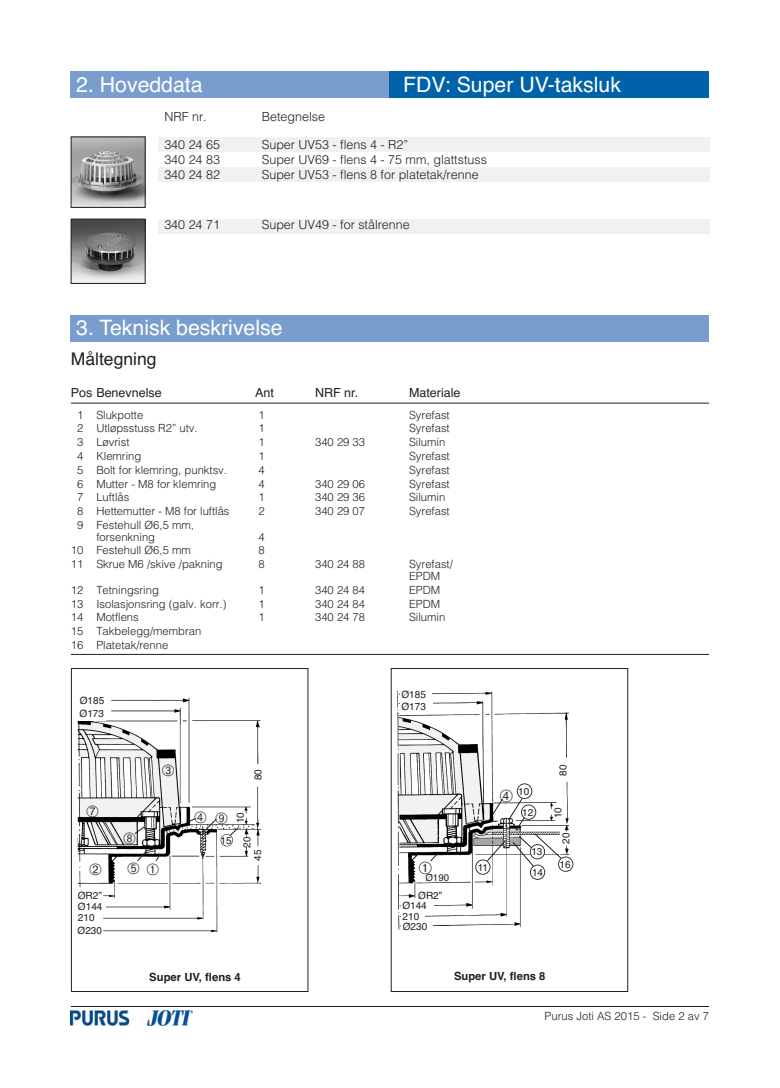
<style>
.page{position:relative;width:780px;height:1088px;background:#fff}
.page>*{position:absolute;margin:0;border:0;box-sizing:border-box;transform-origin:0 0}
.t1{font:21.25px "Helvetica";color:#fff}
.t2{font:17.5px "Helvetica";color:#231f20}
.t3{font:300 12.5px "Helvetica";color:#231f20}
.t4{font:12.5px "Helvetica";color:#231f20}
.t5{font:300 11.25px/11.9px "Helvetica";color:#231f20}
.t6{font:700 11.25px "Helvetica";color:#231f20}
.t7{font:10px/10.8px "Helvetica";color:#231f20}
.t8{font:9.75px "Helvetica";color:#231f20}
</style>
<div class="page">
<hr style="left:71px;top:1006px;width:638px;height:1px;background:#231f20">
<img style="left:71px;top:1011px;width:122px;height:14px">
<div style="left:71px;top:71px;width:638px;height:26px;background:#799dcd"></div>
<div style="left:390px;top:71px;width:319px;height:26px;background:#0063a9"></div>
<div style="left:158px;top:138px;width:551px;height:14px;background:#f0f1f2"></div>
<div style="left:158px;top:168px;width:551px;height:14px;background:#f0f1f2"></div>
<div style="left:158px;top:219px;width:551px;height:14px;background:#f0f1f2"></div>
<img style="left:73px;top:221px;width:70px;height:61px">
<div style="left:71px;top:219px;width:74px;height:65px;border:1px solid #231f20"></div>
<img style="left:73px;top:139px;width:70px;height:67px">
<div style="left:71px;top:137px;width:74px;height:71px;border:1px solid #231f20"></div>
<hr style="left:71px;top:403px;width:638px;height:1px;background:#231f20">
<hr style="left:71px;top:654px;width:638px;height:1px;background:#231f20">
<div style="left:71px;top:668px;width:237px;height:324px;border:1px solid #231f20"></div>
<div style="left:390px;top:668px;width:238px;height:324px;border:1px solid #231f20"></div>
<img style="left:77px;top:697px;width:185px;height:236px">
<img style="left:397px;top:691px;width:177px;height:239px">
<div style="left:77px;top:901px;width:29px;height:13px;background:#fff"></div>
<div style="left:77px;top:912px;width:22px;height:13px;background:#fff"></div>
<div style="left:77px;top:696px;width:30px;height:12px;background:#fff"></div>
<div style="left:400px;top:689px;width:32px;height:12px;background:#fff"></div>
<div style="left:400px;top:701px;width:32px;height:13px;background:#fff"></div>
<div style="left:401px;top:900px;width:32px;height:13px;background:#fff"></div>
<div style="left:401px;top:911px;width:24px;height:13px;background:#fff"></div>
<div style="left:401px;top:922px;width:32px;height:12px;background:#fff"></div>
<div style="left:220px;top:834px;width:13px;height:12px;border:1px solid #231f20;border-radius:50%"></div>
<div style="left:77px;top:708px;width:29px;height:12px;background:#fff"></div>
<div style="left:71px;top:315px;width:638px;height:26px;background:#799dcd"></div>
<svg style="left:162px;top:764px;width:12px;height:12px"></svg>
<svg style="left:90px;top:863px;width:11px;height:12px"></svg>
<svg style="left:128px;top:850px;width:33px;height:25px"></svg>
<svg style="left:124px;top:826px;width:21px;height:18px"></svg>
<svg style="left:87px;top:805px;width:12px;height:12px"></svg>
<svg style="left:189px;top:812px;width:50px;height:24px"></svg>
<svg style="left:475px;top:783px;width:98px;height:97px"></svg>
<svg style="left:419px;top:852px;width:20px;height:22px"></svg>
<h1 class="t1" style="left:76px;top:72px;width:128px">2. Hoveddata</h1>
<h1 class="t1" style="left:403px;top:72px;width:219px">FdV: Super uV-taksluk</h1>
<p class="t3" style="left:164px;top:106px;width:44px">NRF nr.</p>
<p class="t3" style="left:262px;top:106px;width:65px">Betegnelse</p>
<p class="t3" style="left:164px;top:134px;width:57px">340 24 65</p>
<p class="t3" style="left:262px;top:134px;width:148px">Super UV53 - flens 4 - R2”</p>
<p class="t3" style="left:164px;top:149px;width:57px">340 24 83</p>
<p class="t3" style="left:262px;top:149px;width:227px">Super UV69 - flens 4 - 75 mm, glattstuss</p>
<p class="t3" style="left:164px;top:164px;width:57px">340 24 82</p>
<p class="t3" style="left:262px;top:164px;width:218px">Super UV53 - flens 8 for platetak/renne</p>
<p class="t3" style="left:164px;top:214px;width:57px">340 24 71</p>
<p class="t3" style="left:262px;top:214px;width:149px">Super UV49 - for stålrenne</p>
<h1 class="t1" style="left:76px;top:316px;width:208px">3. teknisk beskrivelse</h1>
<h2 class="t2" style="left:71px;top:349px;width:87px">måltegning</h2>
<p class="t4" style="left:71px;top:386px;width:92px">pos benevnelse</p>
<p class="t4" style="left:255px;top:386px;width:20px">ant</p>
<p class="t4" style="left:315px;top:386px;width:45px">nrF nr.</p>
<p class="t4" style="left:409px;top:386px;width:53px">materiale</p>
<p class="t5" style="left:77px;top:408px;width:68px">1 Slukpotte</p>
<p class="t5" style="left:258px;top:408px;width:8px">1</p>
<p class="t5" style="left:409px;top:408px;width:42px">Syrefast</p>
<p class="t5" style="left:77px;top:422px;width:122px">2 Utløpsstuss R2” utv.</p>
<p class="t5" style="left:258px;top:422px;width:8px">1</p>
<p class="t5" style="left:409px;top:422px;width:42px">Syrefast</p>
<p class="t5" style="left:77px;top:435px;width:54px">3 Løvrist</p>
<p class="t5" style="left:258px;top:435px;width:8px">1</p>
<p class="t5" style="left:315px;top:435px;width:52px">340 29 33</p>
<p class="t5" style="left:409px;top:435px;width:38px">Silumin</p>
<p class="t5" style="left:77px;top:449px;width:66px">4 Klemring</p>
<p class="t5" style="left:258px;top:449px;width:8px">1</p>
<p class="t5" style="left:409px;top:449px;width:42px">Syrefast</p>
<p class="t5" style="left:77px;top:463px;width:151px">5 Bolt for klemring, punktsv.</p>
<p class="t5" style="left:258px;top:463px;width:8px">4</p>
<p class="t5" style="left:409px;top:463px;width:42px">Syrefast</p>
<p class="t5" style="left:77px;top:477px;width:141px">6 Mutter - M8 for klemring</p>
<p class="t5" style="left:258px;top:477px;width:8px">4</p>
<p class="t5" style="left:315px;top:477px;width:52px">340 29 06</p>
<p class="t5" style="left:409px;top:477px;width:42px">Syrefast</p>
<p class="t5" style="left:77px;top:490px;width:54px">7 Luftlås</p>
<p class="t5" style="left:258px;top:490px;width:8px">1</p>
<p class="t5" style="left:315px;top:490px;width:52px">340 29 36</p>
<p class="t5" style="left:409px;top:490px;width:38px">Silumin</p>
<p class="t5" style="left:77px;top:504px;width:154px">8 Hettemutter - M8 for luftlås</p>
<p class="t5" style="left:258px;top:504px;width:8px">2</p>
<p class="t5" style="left:315px;top:504px;width:52px">340 29 07</p>
<p class="t5" style="left:409px;top:504px;width:42px">Syrefast</p>
<p class="t5" style="left:96px;top:518px;width:99px;text-indent:-19px">9 Festehull Ø6,5 mm, forsenkning</p>
<p class="t5" style="left:258px;top:530px;width:8px">4</p>
<p class="t5" style="left:71px;top:544px;width:121px">10 Festehull Ø6,5 mm</p>
<p class="t5" style="left:258px;top:544px;width:8px">8</p>
<p class="t5" style="left:71px;top:557px;width:153px">11 Skrue M6 /skive /pakning</p>
<p class="t5" style="left:258px;top:557px;width:8px">8</p>
<p class="t5" style="left:315px;top:557px;width:52px">340 24 88</p>
<p class="t5" style="left:409px;top:557px;width:45px">Syrefast/<br>EPDM</p>
<p class="t5" style="left:71px;top:583px;width:89px">12 Tetningsring</p>
<p class="t5" style="left:258px;top:583px;width:8px">1</p>
<p class="t5" style="left:315px;top:583px;width:52px">340 24 84</p>
<p class="t5" style="left:409px;top:583px;width:33px">EPDM</p>
<p class="t5" style="left:71px;top:597px;width:157px">13 Isolasjonsring (galv. korr.)</p>
<p class="t5" style="left:258px;top:597px;width:8px">1</p>
<p class="t5" style="left:315px;top:597px;width:52px">340 24 84</p>
<p class="t5" style="left:409px;top:597px;width:33px">EPDM</p>
<p class="t5" style="left:71px;top:610px;width:69px">14 Motflens</p>
<p class="t5" style="left:258px;top:610px;width:8px">1</p>
<p class="t5" style="left:315px;top:610px;width:52px">340 24 78</p>
<p class="t5" style="left:409px;top:610px;width:38px">Silumin</p>
<p class="t5" style="left:71px;top:623px;width:132px;line-height:13.8px">15 Takbelegg/membran<br>16 Platetak/renne</p>
<p class="t7" style="left:80px;top:695px;width:26px">Ø185</p>
<p class="t7" style="left:80px;top:708px;width:26px">Ø173</p>
<p class="t7" style="left:78px;top:890px;width:26px;text-align:justify">Ør2” Ø144<br>210</p>
<p class="t7" style="left:78px;top:925px;width:26px">Ø230</p>
<p class="t7" style="left:401px;top:688px;width:26px;line-height:11.9px">Ø185<br>Ø173</p>
<p class="t7" style="left:253px;top:780px;width:13px;rotate:-90deg">80</p>
<p class="t7" style="left:235px;top:823px;width:12px;rotate:-90deg">10</p>
<p class="t7" style="left:220px;top:835px;width:13px">15</p>
<p class="t7" style="left:241px;top:847px;width:13px;rotate:-90deg">20</p>
<p class="t7" style="left:252px;top:861px;width:13px;rotate:-90deg">45</p>
<p class="t8" style="left:425px;top:872px;width:25px">Ø190</p>
<p class="t7" style="left:402px;top:900px;width:26px">Ø144<br>210<br>Ø230</p>
<p class="t7" style="left:418px;top:890px;width:25px">Ør2”</p>
<p class="t7" style="left:477px;top:862px;width:12px">11</p>
<p class="t7" style="left:518px;top:786px;width:13px">10</p>
<p class="t7" style="left:522px;top:807px;width:13px">12</p>
<p class="t7" style="left:531px;top:846px;width:13px">13</p>
<p class="t7" style="left:532px;top:867px;width:13px">14</p>
<p class="t7" style="left:557px;top:776px;width:13px;rotate:-90deg">80</p>
<p class="t7" style="left:552px;top:818px;width:12px;rotate:-90deg">10</p>
<p class="t7" style="left:560px;top:844px;width:13px;rotate:-90deg">20</p>
<p class="t7" style="left:559px;top:859px;width:13px">16</p>
<p class="t6" style="left:149px;top:970px;width:93px">Super UV, flens 4</p>
<p class="t6" style="left:454px;top:970px;width:93px">Super UV, flens 8</p>
<p class="t5" style="left:544px;top:1009px;width:166px">Purus Joti AS 2015 - Side 2 av 7</p>
</div>
